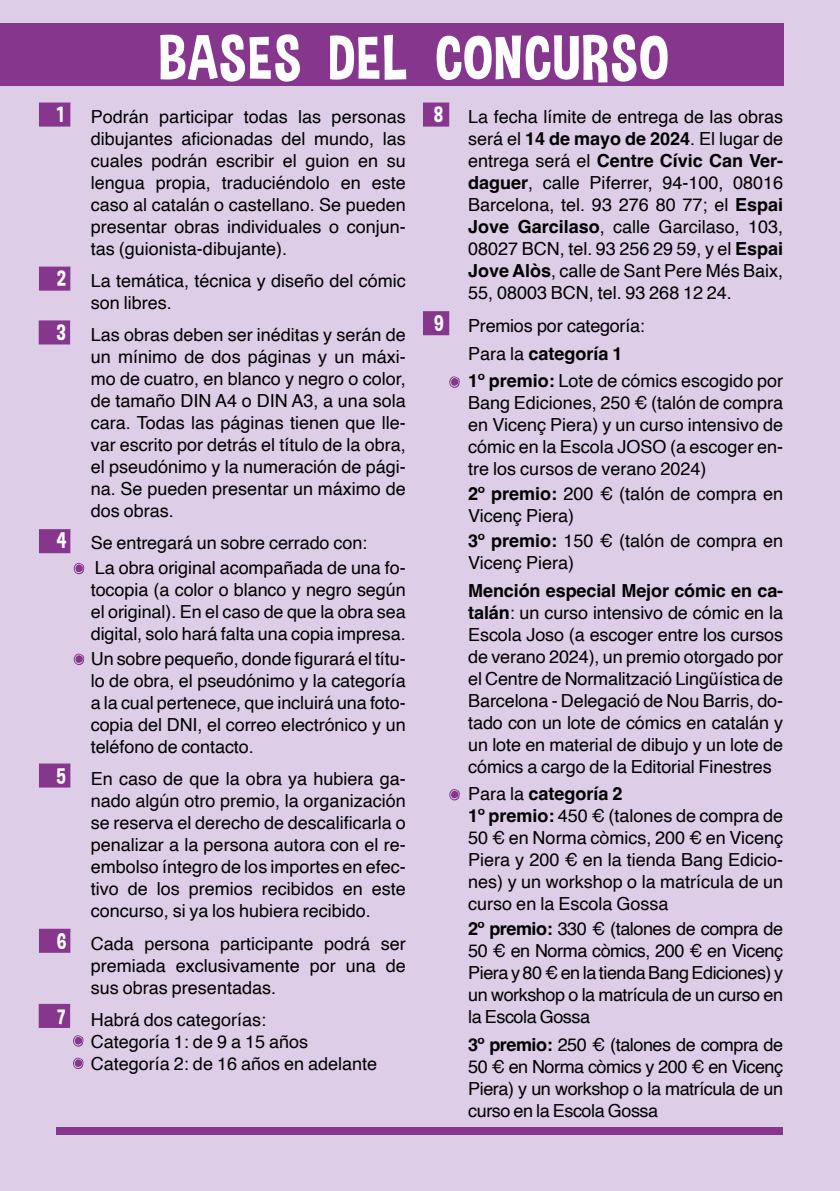
<style>
.page{position:relative;width:840px;height:1191px;background:#fff}
.page>*{position:absolute;margin:0;border:0;box-sizing:border-box;transform-origin:0 0}
.t1{font:62px "Dimbo";letter-spacing:.025em;color:#fff}
.t2{font:22px "Dimbo";color:#fff}
.t3{font:18px/22px "Helvetica";color:#000;text-align:justify}
.s1{font-family:"Dimbo";font-size:22px;color:#fff}
.s2{font-weight:700}
</style>
<div class="page">
<div style="left:0;top:0;width:839px;height:1191px;background:#ddcde6"></div>
<div style="left:0;top:23px;width:782px;height:63px;background:#86368c"></div>
<svg style="left:449px;top:376px;width:10px;height:12px"></svg>
<svg style="left:449px;top:789px;width:10px;height:11px"></svg>
<svg style="left:73px;top:1035px;width:10px;height:11px"></svg>
<svg style="left:73px;top:1057px;width:10px;height:12px"></svg>
<svg style="left:39px;top:103px;width:31px;height:24px"></svg>
<svg style="left:39px;top:267px;width:31px;height:24px"></svg>
<svg style="left:39px;top:320px;width:31px;height:24px"></svg>
<svg style="left:39px;top:529px;width:31px;height:24px"></svg>
<svg style="left:39px;top:763px;width:31px;height:24px"></svg>
<svg style="left:39px;top:928px;width:31px;height:24px"></svg>
<svg style="left:39px;top:1004px;width:31px;height:24px"></svg>
<svg style="left:423px;top:103px;width:26px;height:24px"></svg>
<svg style="left:423px;top:311px;width:26px;height:24px"></svg>
<svg style="left:74px;top:563px;width:10px;height:11px"></svg>
<svg style="left:74px;top:653px;width:10px;height:12px"></svg>
<div style="left:57px;top:1127px;width:725px;height:7px;background:#86368c"></div>
<h1 class="t1" style="left:159px;top:21px;width:510px">BASES DEL CONCURSO</h1>
<p class="t2" style="left:57px;top:101px;width:8px">1</p>
<p class="t3" style="left:91px;top:106px;width:316px">Podrán participar todas las personas dibujantes aficionadas del mundo, las cuales podrán escribir el guion en su lengua propia, traduciéndolo en este caso al catalán o castellano. Se pueden presentar obras individuales o conjun&shy;tas (guionista-dibujante).</p>
<p class="t3" style="left:91px;top:270px;width:316px;text-indent:-34px"><span class="s1">2</span> La temática, técnica y diseño del cómic son libres.</p>
<p class="t3" style="left:91px;top:324px;width:316px;text-indent:-34px"><span class="s1">3</span> Las obras deben ser inéditas y serán de un mínimo de dos páginas y un máxi&shy;mo de cuatro, en blanco y negro o color, de tamaño DIN A4 o DIN A3, a una sola cara. Todas las páginas tienen que lle&shy;var escrito por detrás el título de la obra, el pseudónimo y la numeración de pági&shy;na. Se pueden presentar un máximo de dos obras.</p>
<p class="t3" style="left:95px;top:531px;width:312px;line-height:24.8px;text-indent:-38px"><span class="s1">4</span> Se entregará un sobre cerrado con:<br>La obra original acompañada de una fo-</p>
<p class="t3" style="left:91px;top:579px;width:316px">tocopia (a color o blanco y negro según el original). En el caso de que la obra sea digital, solo hará falta una copia impresa.</p>
<p class="t3" style="left:91px;top:648px;width:316px">Un sobre pequeño, donde figurará el títu&shy;lo de obra, el pseudónimo y la categoría a la cual pertenece, que incluirá una foto&shy;copia del DNI, el correo electrónico y un teléfono de contacto.</p>
<p class="t3" style="left:91px;top:768px;width:316px;text-indent:-34px"><span class="s1">5</span> En caso de que la obra ya hubiera ga&shy;nado algún otro premio, la organización se reserva el derecho de descalificarla o penalizar a la persona autora con el re&shy;embolso íntegro de los importes en efec&shy;tivo de los premios recibidos en este concurso, si ya los hubiera recibido.</p>
<p class="t3" style="left:91px;top:932px;width:316px;text-indent:-34px"><span class="s1">6</span> Cada persona participante podrá ser premiada exclusivamente por una de sus obras presentadas.</p>
<p class="t3" style="left:91px;top:1009px;width:288px;text-align:left;text-indent:-34px"><span class="s1">7</span> Habrá dos categorías:<br>Categoría 1: de 9 a 15 años<br>Categoría 2: de 16 años en adelante</p>
<p class="t3" style="left:468px;top:106px;width:316px;text-indent:-34px"><span class="s1">8</span> La fecha límite de entrega de las obras será el <span class="s2">14 de mayo de 2024</span>. El lugar de entrega será el <span class="s2">Centre Cívic Can Ver&shy;daguer</span>, calle Piferrer, 94-100, 08016<br>Barcelona, tel. 93 276 80 77; el <span class="s2">Espai Jove Garcilaso</span>, calle Garcilaso, 103, 08027 BCN, tel. 93 256 29 59, y el <span class="s2">Espai Jove Alòs</span>, calle de Sant Pere Més Baix, 55, 08003 BCN, tel. 93 268 12 24.</p>
<p class="t3" style="left:468px;top:312px;width:316px;line-height:27.6px;text-align:left;text-indent:-34px"><span class="s1">9</span> Premios por categoría:<br>Para la <span class="s2">categoría 1<br>1º premio:</span> Lote de cómics escogido por</p>
<p class="t3" style="left:468px;top:392px;width:316px">Bang Ediciones, 250 € (talón de compra en Vicenç Piera) y un curso intensivo de cómic en la Escola JOSO (a escoger en&shy;tre los cursos de verano 2024)</p>
<p class="t3" style="left:468px;top:483px;width:316px"><span class="s2">2º premio:</span> 200 € (talón de compra en<br>Vicenç Piera)</p>
<p class="t3" style="left:468px;top:530px;width:316px"><span class="s2">3º premio:</span> 150 € (talón de compra en<br>Vicenç Piera)</p>
<p class="t3" style="left:468px;top:580px;width:316px"><span class="s2">Mención especial Mejor cómic en ca&shy;talán</span>: un curso intensivo de cómic en la Escola Joso (a escoger entre los cursos de verano 2024), un premio otorgado por el Centre de Normalització Lingüística de Barcelona - Delegació de Nou Barris, do&shy;tado con un lote de cómics en catalán y un lote en material de dibujo y un lote de cómics a cargo de la Editorial Finestres</p>
<p class="t3" style="left:468px;top:783px;width:316px;text-align:left">Para la <span class="s2">categoría 2<br>1º premio:</span> 450 € (talones de compra de<br>50 € en Norma còmics, 200 € en Vicenç<br>Piera y 200 € en la tienda Bang Edicio&shy;nes) y un workshop o la matrícula de un curso en la Escola Gossa</p>
<p class="t3" style="left:468px;top:918px;width:316px"><span class="s2">2º premio:</span> 330 € (talones de compra de 50 € en Norma còmics, 200 € en Vicenç Piera y 80 € en la tienda Bang Ediciones) y un workshop o la matrícula de un curso en la Escola Gossa</p>
<p class="t3" style="left:468px;top:1034px;width:316px"><span class="s2">3º premio:</span> 250 € (talones de compra de 50 € en Norma còmics y 200 € en Vicenç Piera) y un workshop o la matrícula de un curso en la Escola Gossa</p>
</div>
